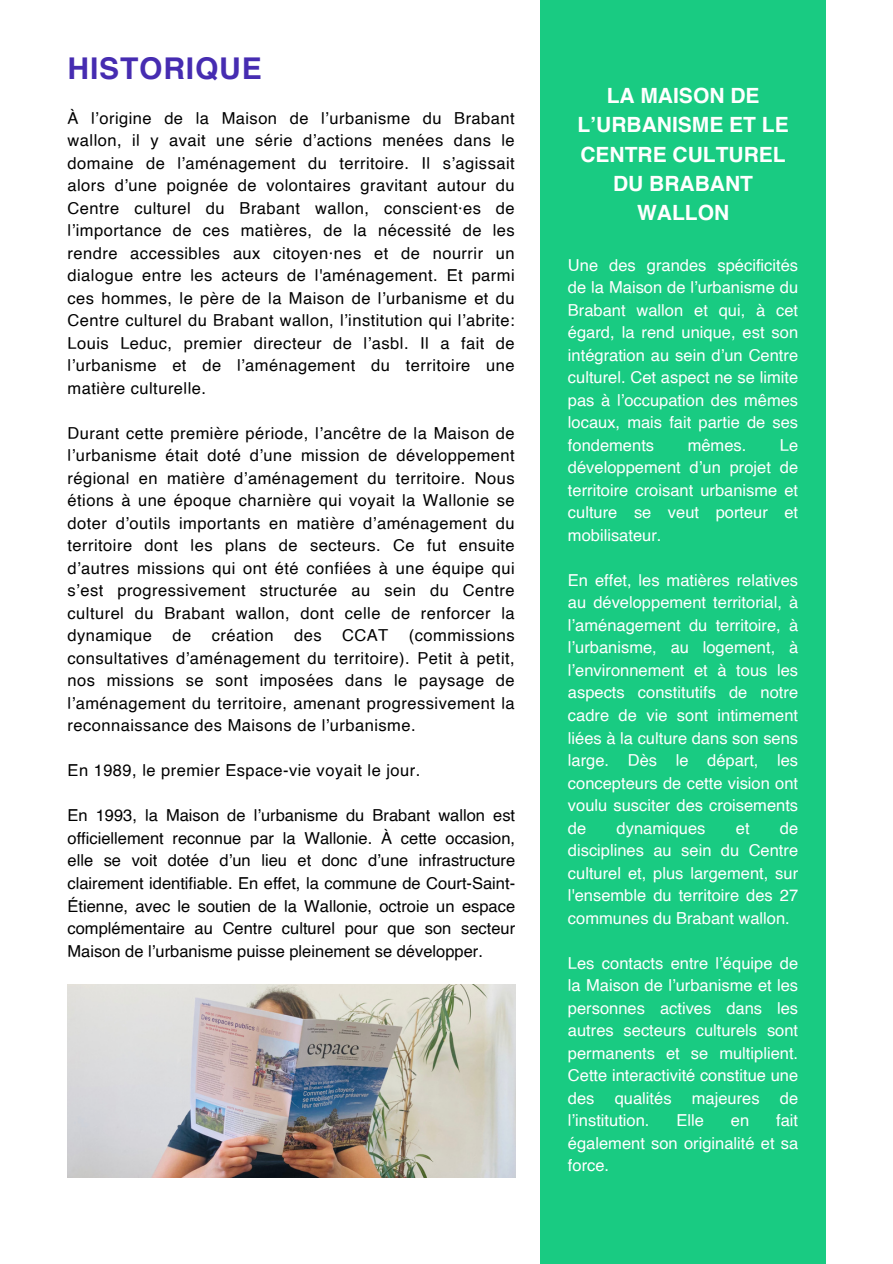
<style>
.page{position:relative;width:893px;height:1264px;background:#fff}
.page>*{position:absolute;margin:0;border:0;box-sizing:border-box;transform-origin:0 0}
.t1{font:700 30px "Helvetica";letter-spacing:.03em;color:#462cb1}
.t2{font:700 21px/29.2px "Helvetica";color:#fff;text-align:center}
.t3{font:16.5px/22.5px "Helvetica";letter-spacing:.03em;color:#000;text-align:justify}
.t4{font:16.5px/22.5px "Helvetica";color:#fff;text-align:justify}
</style>
<div class="page">
<div style="left:540px;top:0;width:285px;height:1263px;background:#19cb82"></div>
<img style="left:68px;top:984px;width:447px;height:193px">
<p class="t1" style="left:68px;top:56px;width:196px">HISTORIQUE</p>
<h2 class="t3" style="left:68px;top:108px;width:448px">À l’origine de la Maison de l’urbanisme du Brabant wallon, il y avait une série d’actions menées dans le domaine de l’aménagement du territoire. Il s’agissait alors d’une poignée de volontaires gravitant autour du Centre culturel du Brabant wallon, conscient·es de l’importance de ces matières, de la nécessité de les rendre accessibles aux citoyen·nes et de nourrir un dialogue entre les acteurs de l'aménagement. Et parmi ces hommes, le père de la Maison de l’urbanisme et du Centre culturel du Brabant wallon, l’institution qui l’abrite:<br>Louis Leduc, premier directeur de l’asbl. Il a fait de l’urbanisme et de l’aménagement du territoire une matière culturelle.</h2>
<p class="t3" style="left:68px;top:423px;width:448px">Durant cette première période, l’ancêtre de la Maison de l’urbanisme était doté d’une mission de développement régional en matière d’aménagement du territoire. Nous étions à une époque charnière qui voyait la Wallonie se doter d’outils importants en matière d’aménagement du territoire dont les plans de secteurs. Ce fut ensuite d’autres missions qui ont été confiées à une équipe qui s’est progressivement structurée au sein du Centre culturel du Brabant wallon, dont celle de renforcer la dynamique de création des CCAT (commissions consultatives d’aménagement du territoire). Petit à petit, nos missions se sont imposées dans le paysage de l’aménagement du territoire, amenant progressivement la reconnaissance des Maisons de l’urbanisme.</p>
<p class="t3" style="left:68px;top:760px;width:354px">En 1989, le premier Espace-vie voyait le jour.</p>
<p class="t3" style="left:68px;top:805px;width:449px">En 1993, la Maison de l’urbanisme du Brabant wallon est officiellement reconnue par la Wallonie. À cette occasion, elle se voit dotée d’un lieu et donc d’une infrastructure clairement identifiable. En effet, la commune de Court-Saint-Étienne, avec le soutien de la Wallonie, octroie un espace complémentaire au Centre culturel pour que son secteur Maison de l’urbanisme puisse pleinement se développer.</p>
<p class="t2" style="left:577px;top:83px;width:213px">LA MAISON DE<br>L’URBANISME ET LE<br>CENTRE CULTUREL<br>DU BRABANT<br>WALLON</p>
<p class="t4" style="left:568px;top:255px;width:232px">Une des grandes spécificités de la Maison de l’urbanisme du Brabant wallon et qui, à cet égard, la rend unique, est son intégration au sein d’un Centre culturel. Cet aspect ne se limite pas à l’occupation des mêmes locaux, mais fait partie de ses fondements</p>
<p class="t4" style="left:687px;top:435px;width:60px">mêmes.</p>
<p class="t4" style="left:568px;top:435px;width:232px;text-indent:212px">Le développement d’un projet de territoire croisant urbanisme et culture se veut porteur et mobilisateur.</p>
<p class="t4" style="left:568px;top:570px;width:232px">En effet, les matières relatives au développement territorial, à l’aménagement du territoire, à l’urbanisme, au logement, à l’environnement et à tous les aspects constitutifs de notre cadre de vie sont intimement liées à la culture dans son sens large. Dès le départ, les concepteurs de cette vision ont voulu susciter des croisements de</p>
<p class="t4" style="left:568px;top:817px;width:232px;text-indent:212px">de disciplines au sein du Centre culturel et, plus largement, sur l'ensemble du territoire des 27 communes du Brabant wallon.</p>
<p class="t4" style="left:568px;top:952px;width:232px">Les contacts entre l’équipe de la Maison de l’urbanisme et les personnes actives dans les autres secteurs culturels sont permanents et se multiplient.<br>Cette interactivité constitue une des qualités majeures de l’institution.</p>
<p class="t4" style="left:616px;top:817px;width:90px">dynamiques</p>
<p class="t4" style="left:735px;top:817px;width:15px">et</p>
<p class="t4" style="left:568px;top:1110px;width:232px;text-indent:208px">fait également son originalité et sa force.</p>
<p class="t4" style="left:676px;top:1110px;width:29px">Elle</p>
<p class="t4" style="left:730px;top:1110px;width:20px">en</p>
</div>
